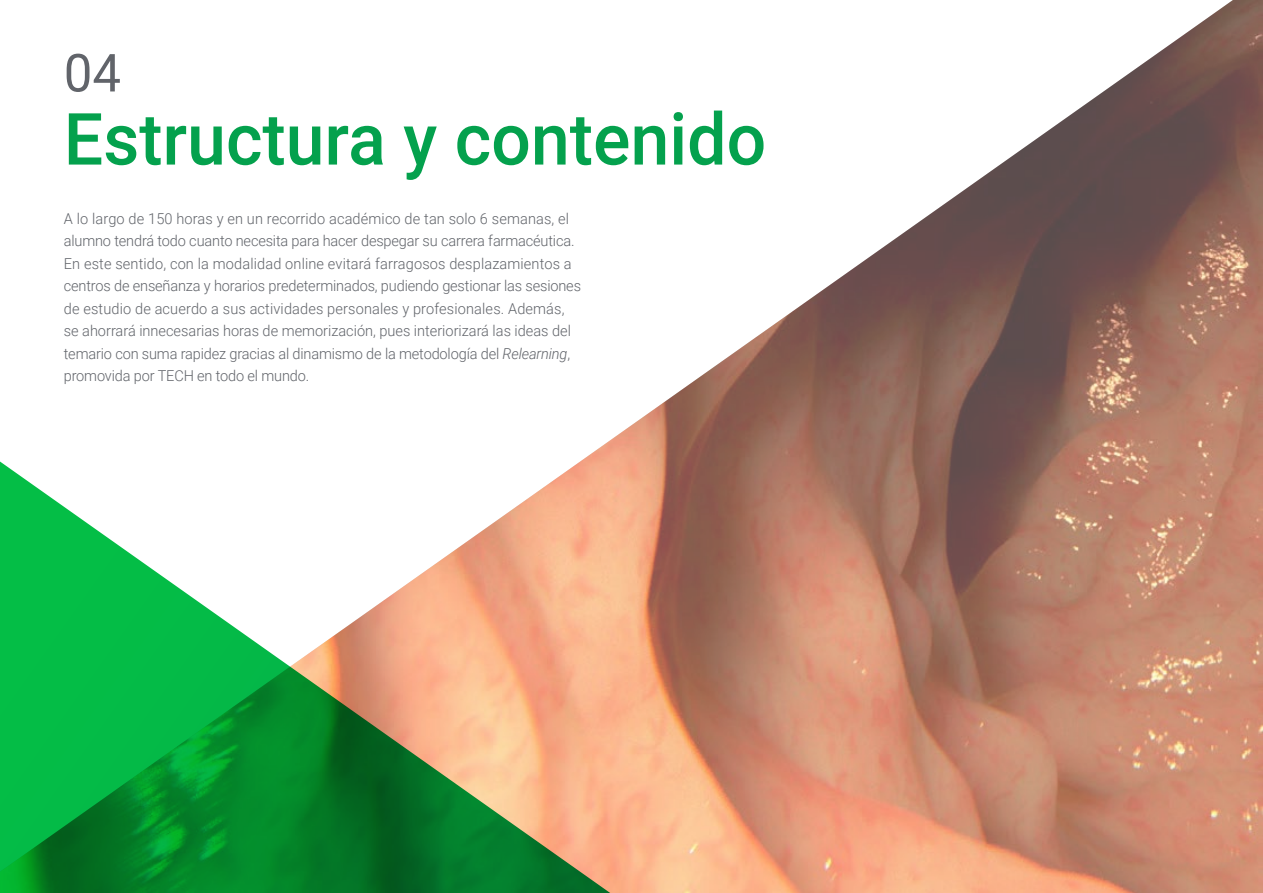
<style>
.page{position:relative;width:1263px;height:893px;background:#fff}
.page>*{position:absolute;margin:0;border:0;box-sizing:border-box;transform-origin:0 0}
.t1{font:500 72px "Roboto";color:#04a14d}
.t2{font:52.5px "Roboto";color:#61646a}
.t3{font:300 15px/22.5px "Roboto";color:#61646a}
.s1{font-style:italic}
</style>
<div class="page">
<img style="left:602px;top:0;width:661px;height:893px">
<svg style="left:0;top:446px;width:640px;height:447px"></svg>
<h2 class="t2" style="left:64px;top:36px;width:59px">04</h2>
<h1 class="t1" style="left:64px;top:89px;width:704px">Estructura y contenido</h1>
<p class="t3" style="left:64px;top:207px;width:519px">A lo largo de 150 horas y en un recorrido académico de tan solo 6 semanas, el alumno tendrá todo cuanto necesita para hacer despegar su carrera farmacéutica.<br>En este sentido, con la modalidad online evitará farragosos desplazamientos a centros de enseñanza y horarios predeterminados, pudiendo gestionar las sesiones de estudio de acuerdo a sus actividades personales y profesionales. Además, se ahorrará innecesarias horas de memorización, pues interiorizará las ideas del temario con suma rapidez gracias al dinamismo de la metodología del <span class="s1">Relearning</span>, promovida por TECH en todo el mundo.</p>
</div>
